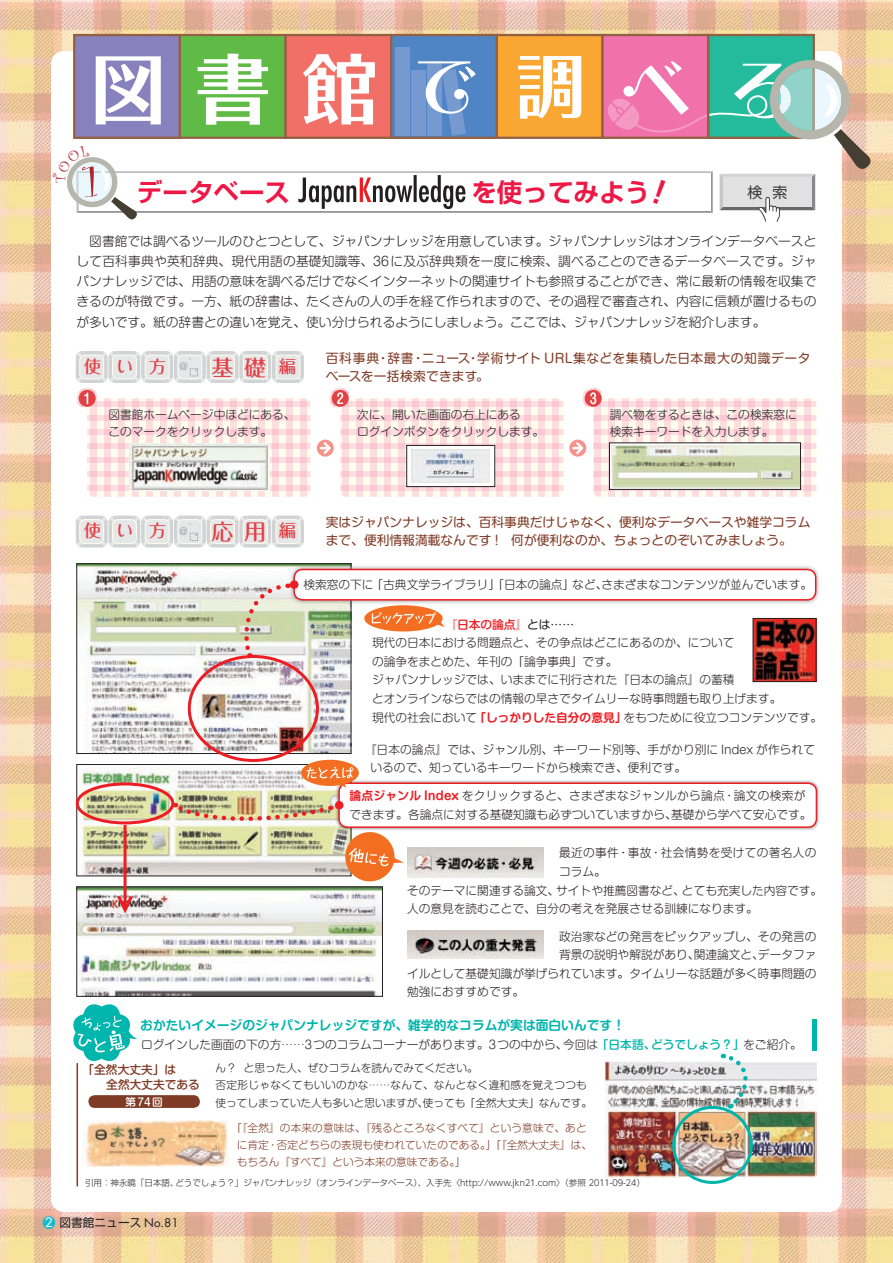
<style>
.page{position:relative;width:893px;height:1263px;background:#fff}
.page>*{position:absolute;margin:0;border:0;box-sizing:border-box;transform-origin:0 0}
.t1{font:75.75px "Folk Pro Bold 90 pv RKSJ H";color:#fff}
.t2{font:700 25.5px "Shin Go Pr 5 De";color:#ed1845}
.t3{font:22.05px "Maru Fo Pro Medium 90 pv RKSJ H";color:#e34044}
.t4{font:17.4px "Maru Fo Pro Medium 90 pv RKSJ H";letter-spacing:.865em;color:#e34044}
.t5{font:14.85px "Shin Go Pr 5 Regular 90 pv RKSJ H";color:#3e3e3f}
.t6{font:300 12.75px/20.2px "Shin M Go Pro";color:#231f20;text-align:justify}
.t7{font:12.75px/18px "Shin M Go Pro";color:#7f3b26}
.t8{font:12.75px/18px "Shin M Go Pro";letter-spacing:.025em;color:#7f3b26}
.t9{font:700 12.75px "Shin M Go Pro De";color:#00b5ac}
.t10{font:300 11.7px/18.6px "Shin M Go Pro";color:#231f20}
.t11{font:300 11.7px "Shin M Go Pro";letter-spacing:.025em;color:#231f20}
.t12{font:500 11.7px/14.9px "Shin M Go Pro";color:#7f3b26}
.t13{font:11.7px "Shin Go Pr 5";color:#231f20}
.t14{font:300 10.8px "Helvetica Neue";color:#939598}
.t15{font:300 10.65px/17px "Shin M Go Pro";color:#231f20}
.t16{font:300 10.65px/17px "Shin M Go Pro";letter-spacing:.005em;color:#7f3b26}
.t17{font:500 10.65px "Shin M Go Pro";color:#fff}
.t18{font:300 8.55px "Shin Go Pr 5";color:#231f20}
.s1{font-family:"Matisse Eleganto Pro B 90 pv RKSJ H";font-size:69.6px}
.s2{font-size:69.6px}
.s3{font-size:17.4px}
.s4{font-size:22.05px}
.s5{color:#ee1d23}
.s6{font-weight:500;color:#ee1d23}
.s7{font-weight:400;color:#ee1d23}
.s8{font-weight:400}
.s9{font-family:"Shin M Go Pro De";font-weight:700;color:#ee1d23}
.s10{font-weight:500;color:#00b5ac}
.s11{font-family:"MO Clear Tone SG"}
.s12{font-family:"Futura"}
</style>
<div class="page">
<img style="left:0;top:0;width:893px;height:1263px">
<div style="left:51px;top:51px;width:791px;height:1161px;background:#fff;border-radius:13px"></div>
<svg style="left:76px;top:351px;width:234px;height:146px"></svg>
<svg style="left:76px;top:516px;width:228px;height:31px"></svg>
<img style="left:130px;top:443px;width:140px;height:47px">
<svg style="left:43px;top:1216px;width:12px;height:13px"></svg>
<div style="left:88px;top:1095px;width:112px;height:13px;background:#7f3b26;border-radius:6px"></div>
<img style="left:79px;top:565px;width:270px;height:187px">
<div style="left:77px;top:563px;width:274px;height:191px;border:1px solid #231f20"></div>
<div style="left:288px;top:563px;width:534px;height:43px;background:#231f20;opacity:.4"></div>
<div style="left:294px;top:569px;width:522px;height:31px;background:#fff;border-radius:9px"></div>
<div style="left:293px;top:569px;width:523px;height:31px;border:2px solid #ee1d23;border-radius:9px"></div>
<img style="left:79px;top:767px;width:264px;height:107px">
<div style="left:77px;top:764px;width:274px;height:112px;border:1px solid #231f20"></div>
<img style="left:605px;top:1062px;width:211px;height:116px">
<img style="left:407px;top:847px;width:136px;height:30px">
<img style="left:407px;top:930px;width:136px;height:28px">
<div style="left:76px;top:782px;width:98px;height:42px;border:3px solid #ee1d23;border-radius:50%"></div>
<div style="left:335px;top:779px;width:485px;height:52px;background:#231f20;opacity:.4"></div>
<div style="left:339px;top:783px;width:477px;height:44px;background:#fff;border-radius:9px"></div>
<div style="left:338px;top:782px;width:479px;height:46px;border:2px solid #ee1d23;border-radius:9px"></div>
<img style="left:79px;top:889px;width:302px;height:105px">
<div style="left:77px;top:887px;width:306px;height:109px;border:1px solid #231f20"></div>
<div style="left:188px;top:655px;width:131px;height:107px;border:3px solid #ee1d23;border-radius:50%"></div>
<img style="left:83px;top:1120px;width:145px;height:47px">
<hr style="left:812px;top:1019px;width:4px;height:32px;background:#00b5ac">
<svg style="left:242px;top:582px;width:47px;height:76px"></svg>
<div style="left:290px;top:580px;width:8px;height:9px;background:#ee1d23;border-radius:50%"></div>
<div style="left:335px;top:801px;width:8px;height:8px;background:#ee1d23;border-radius:50%"></div>
<svg style="left:173px;top:801px;width:158px;height:21px"></svg>
<hr style="left:77px;top:1063px;width:1px;height:123px;background:#7f3b26">
<svg style="left:73px;top:1004px;width:65px;height:60px"></svg>
<svg style="left:343px;top:830px;width:61px;height:52px"></svg>
<svg style="left:301px;top:760px;width:58px;height:28px"></svg>
<hr style="left:124px;top:825px;width:3px;height:83px;background:#ee1d23">
<svg style="left:115px;top:892px;width:20px;height:25px"></svg>
<svg style="left:317px;top:388px;width:246px;height:109px"></svg>
<svg style="left:569px;top:388px;width:247px;height:109px"></svg>
<div style="left:672px;top:1106px;width:81px;height:78px;border:3px solid #00b5ac;border-radius:50%"></div>
<svg style="left:723px;top:1053px;width:29px;height:57px"></svg>
<svg style="left:364px;top:605px;width:81px;height:26px"></svg>
<img style="left:755px;top:620px;width:59px;height:60px">
<div style="left:753px;top:618px;width:63px;height:64px;border:1px solid #231f20"></div>
<svg style="left:46px;top:1217px;width:6px;height:10px"></svg>
<svg style="left:52px;top:34px;width:818px;height:188px"></svg>
<h1 class="t1" style="left:90px;top:24px;width:496px">図書館<span class="s1">で</span><span class="s2">調</span></h1>
<h2 class="t2" style="left:137px;top:171px;width:155px">データベース</h2>
<h2 class="t2" style="left:471px;top:171px;width:180px">を使ってみよう</h2>
<p class="t6" style="left:77px;top:229px;width:741px">　図書館では調べるツールのひとつとして、ジャパンナレッジを用意しています。ジャパンナレッジはオンラインデータベースとして百科事典や英和辞典、現代用語の基礎知識等、36に及ぶ辞典類を一度に検索、調べることのできるデータベースです。ジャパンナレッジでは、用語の意味を調べるだけでなくインターネットの関連サイトも参照することができ、常に最新の情報を収集できるのが特徴です。一方、紙の辞書は、たくさんの人の手を経て作られますので、その過程で審査され、内容に信頼が置けるものが多いです。紙の辞書との違いを覚え、使い分けられるようにしましょう。ここでは、ジャパンナレッジを紹介します。</p>
<p class="t5" style="left:747px;top:180px;width:41px">検 索</p>
<h3 class="t4" style="left:84px;top:353px;width:84px">使い方</h3>
<h3 class="t3" style="left:212px;top:350px;width:86px">基礎 <span class="s3">編</span></h3>
<p class="t14" style="left:179px;top:358px;width:14px">@`</p>
<p class="t10" style="left:108px;top:404px;width:189px;line-height:17px">図書館ホームページ中ほどにある、このマークをクリックします。</p>
<p class="t8" style="left:326px;top:348px;width:486px">百科事典・辞書・ニュース・学術サイト URL集などを集積した日本最大の知識データベースを一括検索できます。</p>
<p class="t10" style="left:357px;top:404px;width:189px;line-height:17px">次に、開いた画面の右上にある<br>ログインボタンをクリックします。</p>
<p class="t10" style="left:610px;top:404px;width:189px;line-height:17px">調べ物をするときは、この検索窓に検索キーワードを入力します。</p>
<h3 class="t4" style="left:84px;top:517px;width:214px">使い方 <sup>@`</sup> <span class="s4">応用</span>編</h3>
<p class="t7" style="left:326px;top:512px;width:486px">実はジャパンナレッジは、百科事典だけじゃなく、便利なデータベースや雑学コラムまで、便利情報満載なんです !　何が便利なのか、ちょっとのぞいてみましょう。</p>
<p class="t10" style="left:303px;top:574px;width:510px">検索窓の下に「古典文学ライブラリ」「日本の論点」など、さまざまなコンテンツが並んでいます。</p>
<p class="t10" style="left:372px;top:613px;width:452px;text-indent:73px"><span class="s5">『</span><span class="s6">日本の論点</span><span class="s7">』</span><span class="s8">とは……<br></span>現代の日本における問題点と、その争点はどこにあるのか、について<br>の論争をまとめた、年刊の「論争事典」です。<br>ジャパンナレッジでは、いままでに刊行された『日本の論点』の蓄積<br>とオンラインならではの情報の早さでタイムリーな時事問題も取り上げます。<br>現代の社会において<span class="s9">「しっかりした自分の意見」</span>をもつために役立つコンテンツです。</p>
<p class="t10" style="left:371px;top:739px;width:446px;text-indent:-6px">『日本の論点』では、ジャンル別、キーワード別等、手がかり別に Index が作られているので、知っているキーワードから検索でき、便利です。</p>
<p class="t10" style="left:350px;top:785px;width:463px"><span class="s9">論点ジャンル Index</span> をクリックすると、さまざまなジャンルから論点・論文の検索ができます。各論点に対する基礎知識も必ずついていますから、基礎から学べて安心です。</p>
<p class="t11" style="left:559px;top:843px;width:259px">最近の事件・事故・社会情勢を受けての著名人の</p>
<p class="t10" style="left:559px;top:861px;width:48px">コラム。</p>
<p class="t10" style="left:407px;top:879px;width:417px">そのテーマに関連する論文、サイトや推薦図書など、とても充実した内容です。</p>
<p class="t10" style="left:407px;top:898px;width:352px">人の意見を読むことで、自分の考えを発展させる訓練になります。</p>
<p class="t10" style="left:559px;top:925px;width:259px">政治家などの発言をピックアップし、その発言の</p>
<p class="t10" style="left:559px;top:944px;width:259px">背景の説明や解説があり、関連論文と、データファ</p>
<p class="t10" style="left:407px;top:963px;width:411px">イルとして基礎知識が挙げられています。タイムリーな話題が多く時事問題の</p>
<p class="t10" style="left:407px;top:981px;width:118px">勉強におすすめです。</p>
<p class="t9" style="left:140px;top:1015px;width:486px">おかたいイメージのジャパンナレッジですが、雑学的なコラムが実は面白いんです！</p>
<p class="t10" style="left:141px;top:1034px;width:662px">ログインした画面の下の方……3つのコラムコーナーがあります。3つの中から、今回は<span class="s10">「日本語、どうでしょう？」</span>をご紹介。</p>
<p class="t15" style="left:216px;top:1059px;width:378px">ん？ と思った人、ぜひコラムを読んでみてください。<br>否定形じゃなくてもいいのかな……なんて、なんとなく違和感を覚えつつも使ってしまっていた人も多いと思いますが、使っても「全然大丈夫」なんです。</p>
<p class="t16" style="left:237px;top:1118px;width:357px;text-indent:-5px">「『全然』の本来の意味は、『残るところなくすべて』という意味で、あとに肯定・否定どちらの表現も使われていたのである。」「『全然大丈夫』は、もちろん『すべて』という本来の意味である。」</p>
<p class="t18" style="left:85px;top:1175px;width:561px">引用：神永曉「日本語、どうでしょう？」ジャパンナレッジ（オンラインデータベース）、入手先〈<span class="s11">http://www.jkn21.com</span>〉（参照 <span class="s11">2011-09-24</span>）</p>
<p class="t12" style="left:95px;top:1061px;width:107px;text-indent:-12px">「全然大丈夫」は<br>　全然大丈夫である</p>
<p class="t17" style="left:125px;top:1093px;width:39px">第74回</p>
<p class="t13" style="left:60px;top:1213px;width:121px">図書館ニュース <span class="s12">No.81</span></p>
</div>
